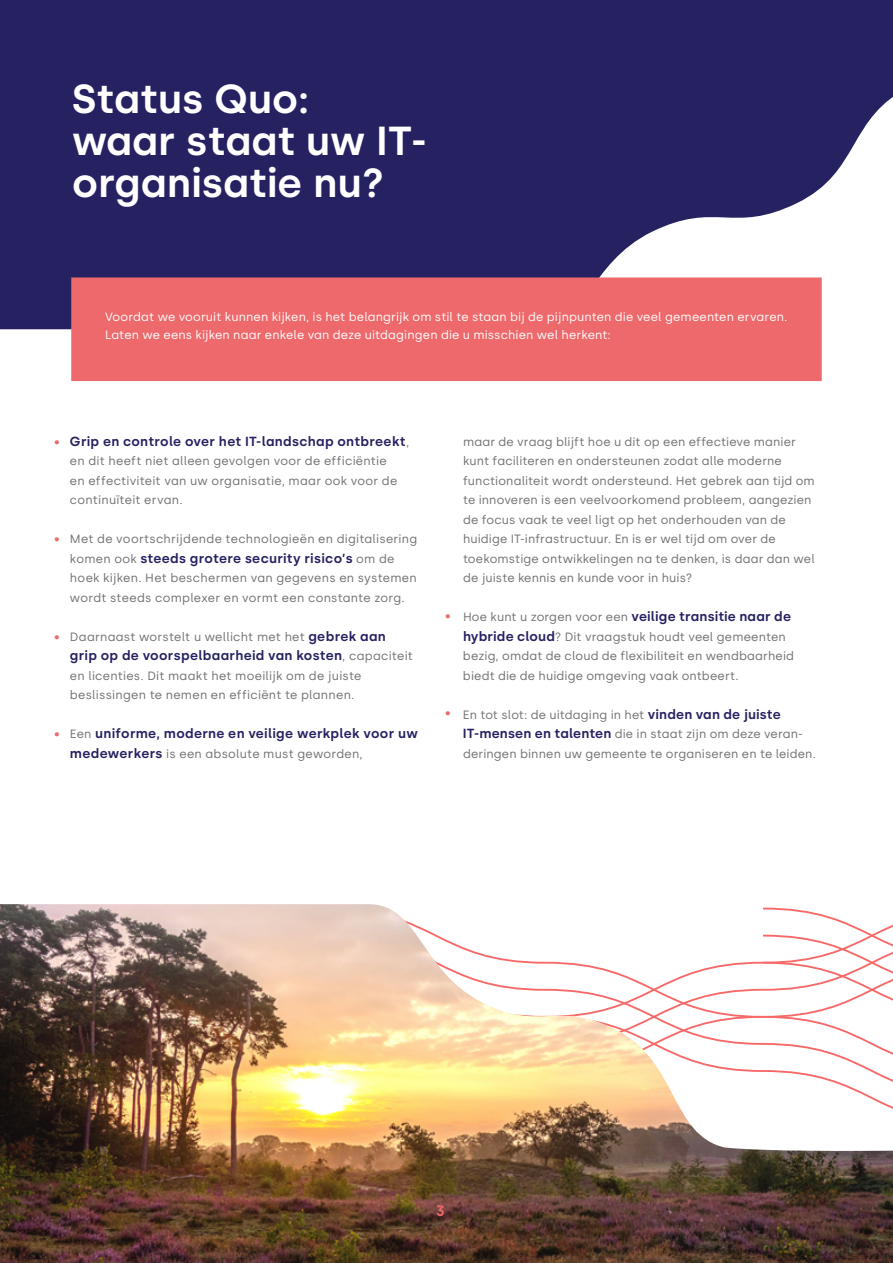
<style>
.page{position:relative;width:893px;height:1263px;background:#fff}
.page>*{position:absolute;margin:0;border:0;box-sizing:border-box;transform-origin:0 0}
.t1{font:600 40.5px/42px "Silka";color:#fff}
.t2{font:600 15px "Silka";color:#ed696b}
.t3{font:600 13.2px "Silka";letter-spacing:.02em;color:#262161}
.t4{font:12px/19.5px "Silka";letter-spacing:.015em;color:#706f6f}
.t5{font:12px/18px "Silka";letter-spacing:.01em;color:#fff}
.t6{font:12px "Silka";color:#ed696b}
.s1{font-weight:400;font-size:12px;color:#706f6f}
.s2{font-weight:600;font-size:13.2px;color:#262161}
</style>
<div class="page">
<svg style="left:0;top:0;width:893px;height:329px;background:#3b3770"></svg>
<div style="left:72px;top:278px;width:749px;height:102px;background:#ed696b"></div>
<div style="left:71px;top:277px;width:751px;height:104px;border:2px solid #ed696b"></div>
<img style="left:0;top:904px;width:893px;height:359px">
<h1 class="t1" style="left:72px;top:78px;width:356px">Status Quo:<br>waar staat uw IT&shy;organisatie nu?</h1>
<p class="t5" style="left:105px;top:308px;width:684px">Voordat we vooruit kunnen kijken, is het belangrijk om stil te staan bij de pijnpunten die veel gemeenten ervaren.<br>Laten we eens kijken naar enkele van deze uitdagingen die u misschien wel herkent:</p>
<p class="t6" style="left:54px;top:434px;width:7px">•</p>
<p class="t6" style="left:54px;top:532px;width:7px">•</p>
<p class="t6" style="left:54px;top:629px;width:7px">•</p>
<p class="t6" style="left:54px;top:727px;width:7px">•</p>
<p class="t3" style="left:70px;top:433px;width:341px">Grip en controle over het IT-landschap ontbreekt<span class="s1">,</span></p>
<p class="t4" style="left:70px;top:451px;width:329px">en dit heeft niet alleen gevolgen voor de efficiëntie en effectiviteit van uw organisatie, maar ook voor de continuïteit ervan.</p>
<p class="t4" style="left:70px;top:529px;width:349px">Met de voortschrijdende technologieën en digitalisering</p>
<p class="t3" style="left:70px;top:550px;width:326px"><span class="s1">komen ook</span> steeds grotere security risico’s <span class="s1">om de</span></p>
<p class="t4" style="left:70px;top:568px;width:348px">hoek kijken. Het beschermen van gegevens en systemen wordt steeds complexer en vormt een constante zorg.</p>
<p class="t4" style="left:70px;top:627px;width:317px">Daarnaast worstelt u wellicht met het <span class="s2">gebrek aan</span></p>
<p class="t3" style="left:70px;top:648px;width:345px">grip op de voorspelbaarheid van kosten<span class="s1">, capaciteit</span></p>
<p class="t4" style="left:70px;top:666px;width:293px">en licenties. Dit maakt het moeilijk om de juiste beslissingen te nemen en efficiënt te plannen.</p>
<p class="t3" style="left:70px;top:726px;width:349px"><span class="s1">Een</span> uniforme, moderne en veilige werkplek voor uw</p>
<p class="t4" style="left:70px;top:744px;width:294px"><span class="s2">medewerkers</span> is een absolute must geworden,</p>
<p class="t6" style="left:445px;top:608px;width:7px">•</p>
<p class="t6" style="left:445px;top:706px;width:7px">•</p>
<p class="t4" style="left:463px;top:432px;width:353px">maar de vraag blijft hoe u dit op een effectieve manier kunt faciliteren en ondersteunen zodat alle moderne functionaliteit wordt ondersteund. Het gebrek aan tijd om te innoveren is een veelvoorkomend probleem, aangezien de focus vaak te veel ligt op het onderhouden van de huidige IT-infrastructuur. En is er wel tijd om over de toekomstige ontwikkelingen na te denken, is daar dan wel de juiste kennis en kunde voor in huis?</p>
<p class="t3" style="left:463px;top:609px;width:330px"><span class="s1">Hoe kunt u zorgen voor een</span> veilige transitie naar de</p>
<p class="t4" style="left:463px;top:627px;width:333px"><span class="s2">hybride cloud</span>? Dit vraagstuk houdt veel gemeenten bezig, omdat de cloud de flexibiliteit en wendbaarheid biedt die de huidige omgeving vaak ontbeert.</p>
<p class="t4" style="left:463px;top:705px;width:354px">En tot slot: de uitdaging in het <span class="s2">vinden van de juiste<br>IT-mensen en talenten</span> die in staat zijn om deze veran&shy;deringen binnen uw gemeente te organiseren en te leiden.</p>
<p class="t2" style="left:436px;top:1202px;width:11px">3</p>
</div>
